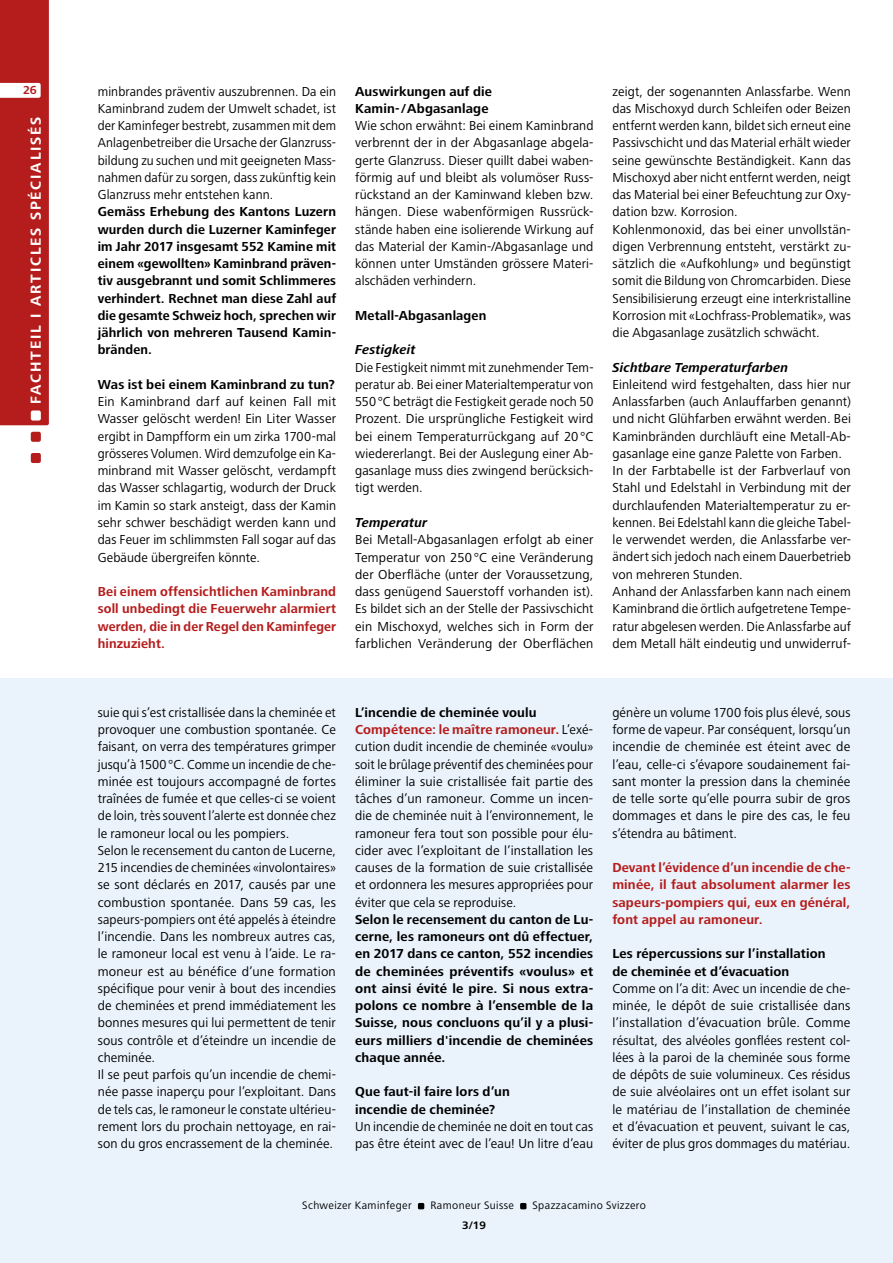
<style>
.page{position:relative;width:893px;height:1263px;background:#fff}
.page>*{position:absolute;margin:0;border:0;box-sizing:border-box;transform-origin:0 0}
.t1{font:700 15px "Frutiger Next LT";letter-spacing:.125em;color:#fff}
.t2{font:13.5px/17.2px "Frutiger Next LT";letter-spacing:.01em;color:#000;text-align:justify}
.t3{font:700 13.5px/17.2px "Frutiger Next LT";letter-spacing:.01em;color:#000}
.t4{font:13.5px/17.2px "Frutiger Next LT";letter-spacing:.01em;color:#000;text-align:justify;scale:.96 1}
.t5{font:700 13.5px/17.2px "Frutiger Next LT";letter-spacing:.01em;color:#b51d1c;text-align:justify}
.t6{font:italic 700 13.5px "Frutiger Next LT";letter-spacing:.01em;color:#000}
.t7{font:700 12px "Frutiger Next LT";color:#b51d1c}
.t8{font:11.25px "Frutiger Next LT";letter-spacing:.035em;color:#000}
.t9{font:700 11.25px "Frutiger Next LT";color:#000}
.s1{color:#0069b4}
.s2{font-weight:700}
.s3{font-weight:700;color:#b51d1c}
</style>
<div class="page">
<div style="left:31px;top:432px;width:10px;height:10px;background:#b51d1c;border-radius:2px"></div>
<div style="left:31px;top:453px;width:10px;height:10px;background:#b51d1c;border-radius:2px"></div>
<div style="left:0;top:0;width:49px;height:425px;background:#b51d1c"></div>
<div style="left:0;top:678px;width:893px;height:585px;background:#eaf3fc"></div>
<svg style="left:418px;top:1203px;width:6px;height:6px"></svg>
<svg style="left:520px;top:1203px;width:6px;height:6px"></svg>
<p class="t7" style="left:23px;top:84px;width:15px">2<span class="s1">6</span></p>
<p class="t1" style="left:28px;top:404px;width:289px;rotate:-90deg">FACHTEIL I ARTICLES SPÉCIALISÉS</p>
<p class="t4" style="left:98px;top:83px;width:250px">minbrandes präventiv auszubrennen. Da ein Kaminbrand zudem der Umwelt schadet, ist der Kaminfeger bestrebt, zusammen mit dem Anlagenbetreiber die Ursache der Glanzruss&shy;bildung zu suchen und mit geeigneten Mass&shy;nahmen dafür zu sorgen, dass zukünftig kein Glanzruss mehr entstehen kann.</p>
<p class="t3" style="left:98px;top:203px;width:240px;text-align:justify">Gemäss Erhebung des Kantons Luzern wurden durch die Luzerner Kaminfeger im Jahr 2017 insgesamt 552 Kamine mit einem «gewollten» Kaminbrand präven&shy;tiv ausgebrannt und somit Schlimmeres verhindert. Rechnet man diese Zahl auf die gesamte Schweiz hoch, sprechen wir jährlich von mehreren Tausend Kamin&shy;bränden.</p>
<p class="t3" style="left:98px;top:376px;width:239px">Was ist bei einem Kaminbrand zu tun?</p>
<p class="t2" style="left:98px;top:393px;width:240px">Ein Kaminbrand darf auf keinen Fall mit Wasser gelöscht werden! Ein Liter Wasser ergibt in Dampfform ein um zirka 1700-mal grösseres Volumen. Wird demzufolge ein Ka&shy;minbrand mit Wasser gelöscht, verdampft das Wasser schlagartig, wodurch der Druck im Kamin so stark ansteigt, dass der Kamin sehr schwer beschädigt werden kann und das Feuer im schlimmsten Fall sogar auf das Gebäude übergreifen könnte.</p>
<p class="t5" style="left:98px;top:583px;width:240px">Bei einem offensichtlichen Kaminbrand soll unbedingt die Feuerwehr alarmiert werden, die in der Regel den Kaminfeger hinzuzieht.</p>
<p class="t3" style="left:355px;top:83px;width:138px">Auswirkungen auf die<br>Kamin-/Abgasanlage</p>
<p class="t2" style="left:355px;top:117px;width:240px">Wie schon erwähnt: Bei einem Kaminbrand verbrennt der in der Abgasanlage abgela&shy;gerte Glanzruss. Dieser quillt dabei waben&shy;förmig auf und bleibt als volumöser Russ&shy;rückstand an der Kaminwand kleben bzw. hängen. Diese wabenförmigen Russrück&shy;stände haben eine isolierende Wirkung auf das Material der Kamin-/Abgasanlage und können unter Umständen grössere Materi&shy;alschäden verhindern.</p>
<p class="t3" style="left:355px;top:307px;width:133px">Metall-Abgasanlagen</p>
<p class="t6" style="left:355px;top:342px;width:62px">Festigkeit</p>
<p class="t4" style="left:355px;top:359px;width:250px">Die Festigkeit nimmt mit zunehmender Tem&shy;peratur ab. Bei einer Materialtemperatur von 550°C beträgt die Festigkeit gerade noch 50<br>Prozent. Die ursprüngliche Festigkeit wird bei einem Temperaturrückgang auf 20°C wiedererlangt. Bei der Auslegung einer Ab&shy;gasanlage muss dies zwingend berücksich&shy;tigt werden.</p>
<p class="t6" style="left:355px;top:515px;width:74px">Temperatur</p>
<p class="t2" style="left:355px;top:531px;width:240px">Bei Metall-Abgasanlagen erfolgt ab einer Temperatur von 250°C eine Veränderung der Oberfläche (unter der Voraussetzung, dass genügend Sauerstoff vorhanden ist).<br>Es bildet sich an der Stelle der Passivschicht ein Mischoxyd, welches sich in Form der farblichen Veränderung der Oberflächen</p>
<p class="t2" style="left:613px;top:83px;width:240px;text-align:left">zeigt, der sogenannten Anlassfarbe. Wenn das Mischoxyd durch Schleifen oder Beizen entfernt werden kann, bildet sich erneut eine Passivschicht und das Material erhält wieder seine gewünschte Beständigkeit. Kann das Mischoxyd aber nicht entfernt werden, neigt das Material bei einer Befeuchtung zur Oxy&shy;dation bzw. Korrosion.<br>Kohlenmonoxid, das bei einer unvollstän&shy;digen Verbrennung entsteht, verstärkt zu&shy;sätzlich die «Aufkohlung» und begünstigt somit die Bildung von Chromcarbiden. Diese Sensibilisierung erzeugt eine interkristalline Korrosion mit «Lochfrass-Problematik», was die Abgasanlage zusätzlich schwächt.</p>
<p class="t6" style="left:613px;top:360px;width:177px">Sichtbare Temperaturfarben</p>
<p class="t2" style="left:613px;top:376px;width:240px;text-align:left">Einleitend wird festgehalten, dass hier nur Anlassfarben (auch Anlauffarben genannt) und nicht Glühfarben erwähnt werden. Bei Kaminbränden durchläuft eine Metall-Ab&shy;gasanlage eine ganze Palette von Farben.<br>In der Farbtabelle ist der Farbverlauf von Stahl und Edelstahl in Verbindung mit der durchlaufenden Materialtemperatur zu er&shy;kennen. Bei Edelstahl kann die gleiche Tabel&shy;le verwendet werden, die Anlassfarbe ver&shy;ändert sich jedoch nach einem Dauerbetrieb von mehreren Stunden.<br>Anhand der Anlassfarben kann nach einem Kaminbrand die örtlich aufgetretene Tempe&shy;ratur abgelesen werden. Die Anlassfarbe auf dem Metall hält eindeutig und unwiderruf-</p>
<p class="t2" style="left:98px;top:704px;width:240px;text-align:left">suie qui s’est cristallisée dans la cheminée et provoquer une combustion spontanée. Ce faisant, on verra des températures grimper jusqu’à 1500°C. Comme un incendie de che&shy;minée est toujours accompagné de fortes traînées de fumée et que celles-ci se voient de loin, très souvent l’alerte est donnée chez le ramoneur local ou les pompiers.<br>Selon le recensement du canton de Lucerne, 215 incendies de cheminées «involontaires» se sont déclarés en 2017, causés par une combustion spontanée. Dans 59 cas, les sapeurs-pompiers ont été appelés à éteindre l’incendie. Dans les nombreux autres cas, le ramoneur local est venu à l’aide. Le ra&shy;moneur est au bénéfice d’une formation spécifique pour venir à bout des incendies de cheminées et prend immédiatement les bonnes mesures qui lui permettent de tenir sous contrôle et d’éteindre un incendie de cheminée.<br>Il se peut parfois qu’un incendie de chemi&shy;née passe inaperçu pour l’exploitant. Dans de tels cas, le ramoneur le constate ultérieu&shy;rement lors du prochain nettoyage, en rai&shy;son du gros encrassement de la cheminée.</p>
<p class="t2" style="left:355px;top:704px;width:240px;text-align:left"><span class="s2">L’incendie de cheminée voulu </span><span class="s3">Compétence: le maître ramoneur.</span> L’exé&shy;cution dudit incendie de cheminée «voulu» soit le brûlage préventif des cheminées pour éliminer la suie cristallisée fait partie des tâches d’un ramoneur. Comme un incen&shy;die de cheminée nuit à l’environnement, le ramoneur fera tout son possible pour élu&shy;cider avec l’exploitant de l’installation les causes de la formation de suie cristallisée et ordonnera les mesures appropriées pour éviter que cela se reproduise.</p>
<p class="t3" style="left:355px;top:911px;width:240px;text-align:justify">Selon le recensement du canton de Lu&shy;cerne, les ramoneurs ont dû effectuer, en 2017 dans ce canton, 552 incendies de cheminées préventifs «voulus» et ont ainsi évité le pire. Si nous extra&shy;polons ce nombre à l’ensemble de la Suisse, nous concluons qu’il y a plusi&shy;eurs milliers d'incendie de cheminées chaque année.</p>
<p class="t3" style="left:355px;top:1083px;width:156px">Que faut-il faire lors d’un incendie de cheminée?</p>
<p class="t2" style="left:355px;top:1118px;width:240px">Un incendie de cheminée ne doit en tout cas pas être éteint avec de l’eau! Un litre d’eau</p>
<p class="t2" style="left:612px;top:704px;width:240px">génère un volume 1700 fois plus élevé, sous forme de vapeur. Par conséquent, lorsqu’un incendie de cheminée est éteint avec de l’eau, celle-ci s’évapore soudainement fai&shy;sant monter la pression dans la cheminée de telle sorte qu’elle pourra subir de gros dommages et dans le pire des cas, le feu s’étendra au bâtiment.</p>
<p class="t5" style="left:612px;top:859px;width:240px">Devant l’évidence d’un incendie de che&shy;minée, il faut absolument alarmer les sapeurs-pompiers qui, eux en général, font appel au ramoneur.</p>
<p class="t3" style="left:612px;top:945px;width:215px">Les répercussions sur l’installation de cheminée et d’évacuation</p>
<p class="t2" style="left:612px;top:980px;width:240px">Comme on l’a dit: Avec un incendie de che&shy;minée, le dépôt de suie cristallisée dans l’installation d’évacuation brûle. Comme résultat, des alvéoles gonflées restent col&shy;lées à la paroi de la cheminée sous forme de dépôts de suie volumineux. Ces résidus de suie alvéolaires ont un effet isolant sur le matériau de l’installation de cheminée et d’évacuation et peuvent, suivant le cas, éviter de plus gros dommages du matériau.</p>
<p class="t8" style="left:302px;top:1199px;width:111px">Schweizer Kaminfeger</p>
<p class="t8" style="left:430px;top:1199px;width:85px">Ramoneur Suisse</p>
<p class="t8" style="left:533px;top:1199px;width:115px">Spazzacamino Svizzero</p>
<p class="t9" style="left:462px;top:1219px;width:25px">3/19</p>
</div>
